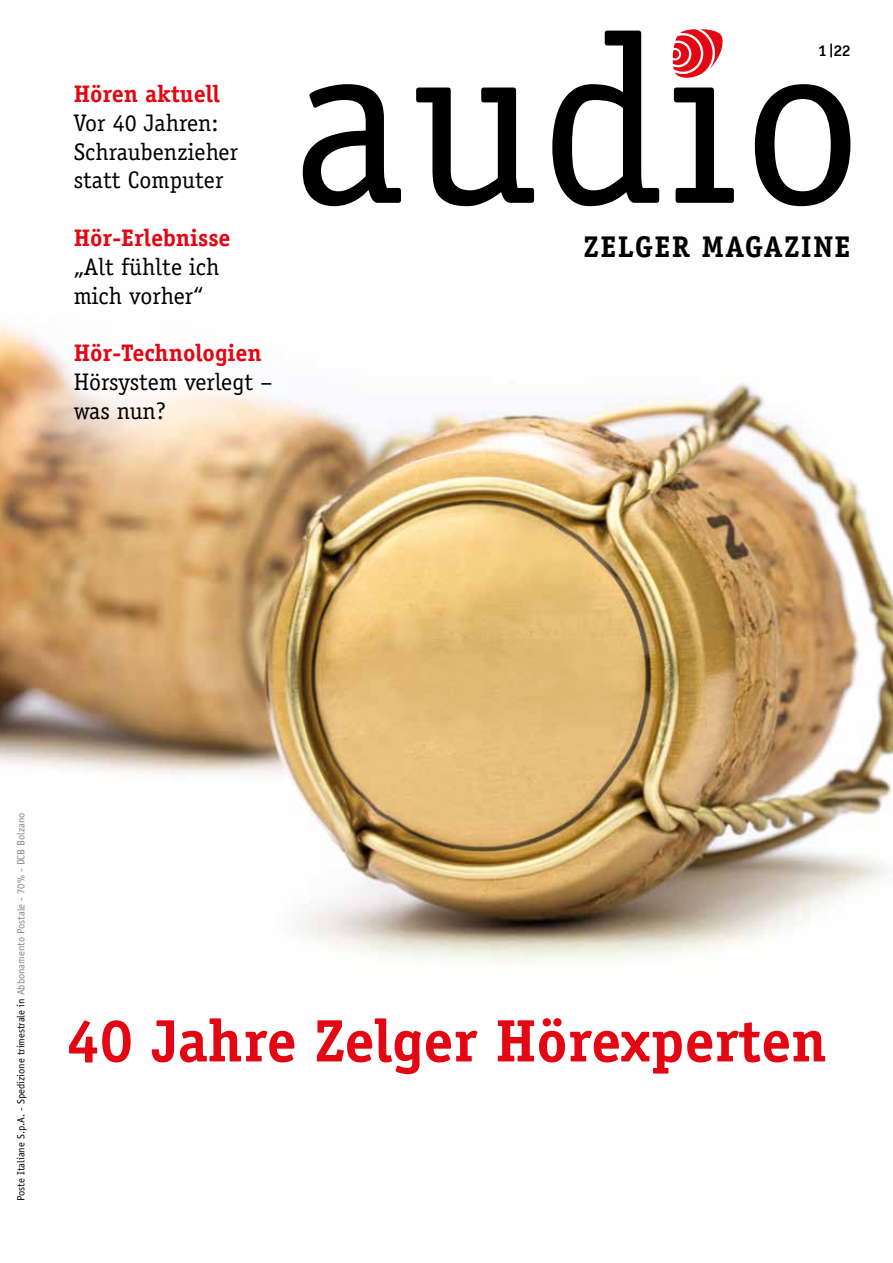
<style>
.page{position:relative;width:893px;height:1263px;background:#fff}
.page>*{position:absolute;margin:0;border:0;box-sizing:border-box;transform-origin:0 0}
.t1{font:700 60px "Officina Serif";color:#e30613}
.t2{font:700 30px "Officina Serif";letter-spacing:.04em;color:#000}
.t3{font:24px/28.8px "Officina Serif";color:#000}
.t4{font:700 24px "Officina Serif";color:#e30613}
.t5{font:18px "Officina Ser ITC Medium SC";color:#000}
.t6{font:10.5px "Officina Sans";color:#000}
.s1{color:#878787}
</style>
<div class="page">
<img style="left:0;top:206px;width:893px;height:756px">
<svg style="left:673px;top:29px;width:50px;height:49px"></svg>
<svg style="left:335px;top:84px;width:66px;height:122px"></svg>
<svg style="left:416px;top:88px;width:118px;height:118px"></svg>
<svg style="left:552px;top:31px;width:107px;height:175px"></svg>
<svg style="left:674px;top:88px;width:60px;height:115px"></svg>
<svg style="left:755px;top:84px;width:95px;height:122px"></svg>
<svg style="left:830px;top:44px;width:2px;height:13px"></svg>
<svg style="left:8px;top:85px;width:327px;height:402px"></svg>
<p class="t4" style="left:74px;top:79px;width:148px">Hören aktuell</p>
<p class="t3" style="left:74px;top:108px;width:166px">Vor 40 Jahren:<br>Schraubenzieher statt Computer</p>
<p class="t4" style="left:74px;top:223px;width:158px">Hör-Erlebnisse</p>
<p class="t3" style="left:74px;top:252px;width:147px">„Alt fühlte ich mich vorher“</p>
<p class="t4" style="left:74px;top:338px;width:190px">Hör-Technologien</p>
<p class="t3" style="left:74px;top:368px;width:200px">Hörsystem verlegt – was nun?</p>
<p class="t5" style="left:818px;top:39px;width:34px">1 22</p>
<p class="t2" style="left:584px;top:228px;width:268px">ZELGER MAGAZINE</p>
<p class="t6" style="left:15px;top:1201px;width:390px;rotate:-90deg">Poste Italiane S.p.A. - Spedizione trimestrale in <span class="s1">Abbonamento Postale - 70% - DCB Bolzano</span></p>
<h1 class="t1" style="left:66px;top:1003px;width:762px">40 Jahre Zelger Hörexperten</h1>
</div>
